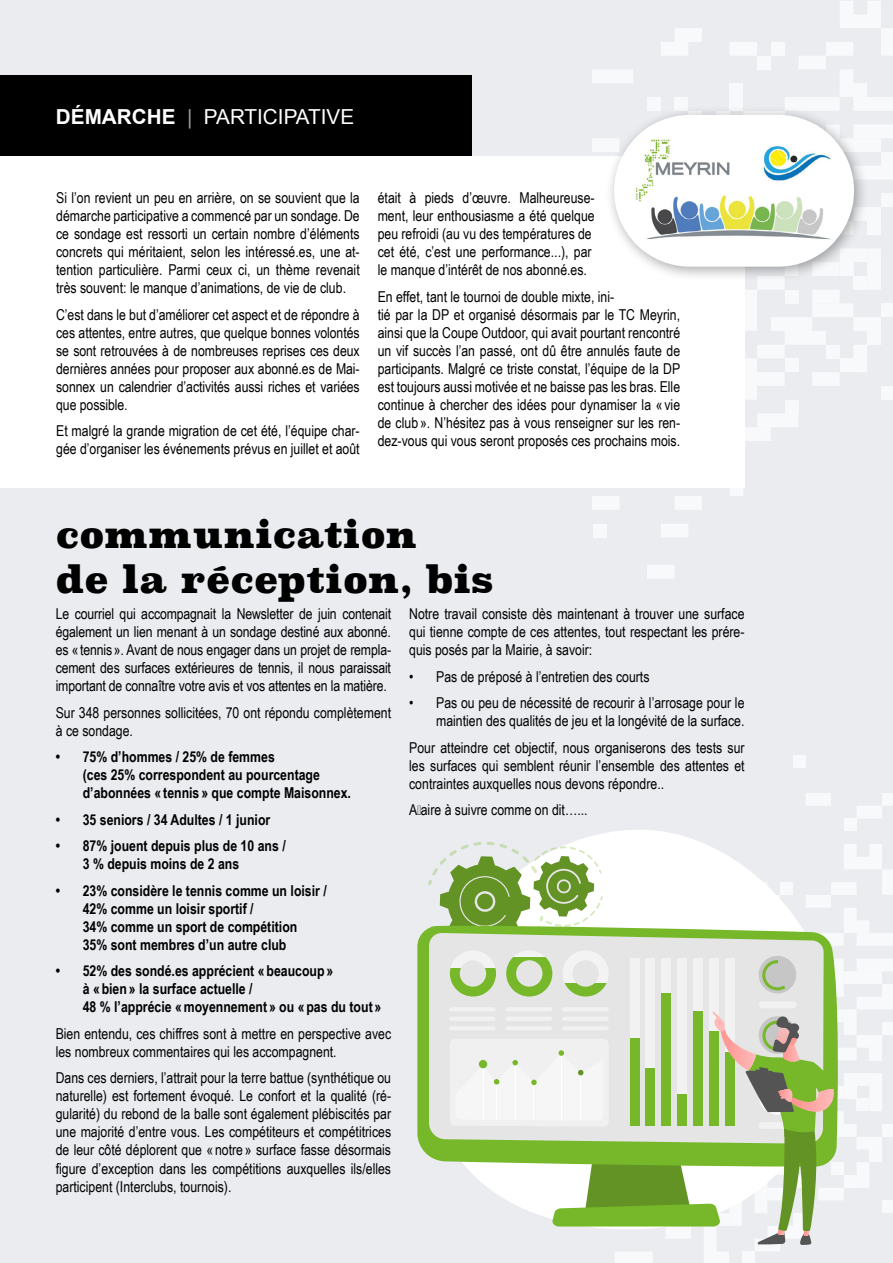
<style>
.page{position:relative;width:893px;height:1263px;background:#eaecef}
.page>*{position:absolute;margin:0;border:0;box-sizing:border-box;transform-origin:0 0}
.t1{font:900 37.5px/45px "Superclarendon";color:#000}
.t2{font:20.7px "Arial";color:#fff}
.t3{font:15px/18px "Arial Narrow";color:#000;text-align:justify}
.t4{font:700 15px/18px "Arial Narrow";color:#000}
.s1{font-weight:700}
.s2{color:#9d9d9c}
</style>
<div class="page">
<svg style="left:806px;top:793px;width:25px;height:12px"></svg>
<div style="left:793px;top:755px;width:13px;height:12px;background:#f8f9fa"></div>
<div style="left:844px;top:818px;width:12px;height:13px;background:#f8f9fa"></div>
<svg style="left:857px;top:793px;width:36px;height:25px"></svg>
<div style="left:0;top:75px;width:471px;height:81px;background:#000"></div>
<div style="left:0;top:156px;width:745px;height:332px;background:#fff"></div>
<div style="left:593px;top:524px;width:13px;height:13px;background:#f8f9fa"></div>
<svg style="left:647px;top:565px;width:27px;height:13px"></svg>
<svg style="left:661px;top:524px;width:27px;height:13px"></svg>
<svg style="left:574px;top:830px;width:125px;height:12px"></svg>
<svg style="left:417px;top:928px;width:11px;height:227px;background:#80bc3b"></svg>
<svg style="left:592px;top:1px;width:301px;height:509px"></svg>
<svg style="left:428px;top:842px;width:465px;height:421px"></svg>
<h2 class="t2" style="left:56px;top:103px;width:300px"><span class="s1">DÉMARCHE</span> <span class="s2">|</span> PARTICIPATIVE</h2>
<p class="t3" style="left:56px;top:188px;width:305px">Si l’on revient un peu en arrière, on se souvient que la démarche participative a commencé par un sondage. De ce sondage est ressorti un certain nombre d’éléments concrets qui méritaient, selon les intéressé.es, une at&shy;tention particulière. Parmi ceux ci, un thème revenait très souvent: le manque d’animations, de vie de club.</p>
<p class="t3" style="left:56px;top:305px;width:305px">C’est dans le but d’améliorer cet aspect et de répondre à ces attentes, entre autres, que quelque bonnes volontés se sont retrouvées à de nombreuses reprises ces deux dernières années pour proposer aux abonné.es de Mai&shy;sonnex un calendrier d’activités aussi riches et variées que possible.</p>
<p class="t3" style="left:56px;top:421px;width:305px">Et malgré la grande migration de cet été, l’équipe char&shy;gée d’organiser les événements prévus en juillet et août</p>
<p class="t3" style="left:378px;top:188px;width:218px;text-align:left">était à pieds d’œuvre. Malheureuse&shy;ment, leur enthousiasme a été quelque peu refroidi (au vu des températures de cet été, c’est une performance...), par le manque d’intérêt de nos abonné.es.</p>
<p class="t3" style="left:378px;top:287px;width:304px;text-align:left">En effet, tant le tournoi de double mixte, ini-<br>tié par la DP et organisé désormais par le TC Meyrin, ainsi que la Coupe Outdoor, qui avait pourtant rencontré un vif succès l’an passé, ont dû être annulés faute de participants. Malgré ce triste constat, l’équipe de la DP est toujours aussi motivée et ne baisse pas les bras. Elle continue à chercher des idées pour dynamiser la « vie de club ». N’hésitez pas à vous renseigner sur les ren&shy;dez-vous qui vous seront proposés ces prochains mois.</p>
<h1 class="t1" style="left:56px;top:514px;width:439px">communication<br>de la réception, bis</h1>
<p class="t3" style="left:56px;top:604px;width:337px">Le courriel qui accompagnait la Newsletter de juin contenait également un lien menant à un sondage destiné aux abonné. es «tennis». Avant de nous engager dans un projet de rempla&shy;cement des surfaces extérieures de tennis, il nous paraissait important de connaître votre avis et vos attentes en la matière.</p>
<p class="t3" style="left:56px;top:703px;width:337px">Sur 348 personnes sollicitées, 70 ont répondu complètement à ce sondage.</p>
<p class="t4" style="left:83px;top:747px;width:270px;text-indent:-27px">• 75% d’hommes / 25% de femmes<br>(ces 25% correspondent au pourcentage d’abonnées « tennis » que compte Maisonnex.</p>
<p class="t4" style="left:56px;top:810px;width:216px">• 35 seniors / 34 Adultes / 1 junior</p>
<p class="t4" style="left:83px;top:836px;width:205px;text-indent:-27px">• 87% jouent depuis plus de 10 ans /<br>3 % depuis moins de 2 ans</p>
<p class="t4" style="left:83px;top:881px;width:246px;text-indent:-27px">• 23% considère le tennis comme un loisir / 42% comme un loisir sportif /<br>34% comme un sport de compétition<br>35% sont membres d’un autre club</p>
<p class="t4" style="left:83px;top:961px;width:300px;text-indent:-27px">• 52% des sondé.es apprécient « beaucoup»<br>à «bien» la surface actuelle /<br>48 % l’apprécie «moyennement » ou «pas du tout »</p>
<p class="t3" style="left:56px;top:1024px;width:337px">Bien entendu, ces chiffres sont à mettre en perspective avec les nombreux commentaires qui les accompagnent.</p>
<p class="t3" style="left:56px;top:1069px;width:337px">Dans ces derniers, l’attrait pour la terre battue (synthétique ou naturelle) est fortement évoqué. Le confort et la qualité (ré&shy;gularité) du rebond de la balle sont également plébiscités par une majorité d’entre vous. Les compétiteurs et compétitrices de leur côté déplorent que « notre » surface fasse désormais figure d’exception dans les compétitions auxquelles ils/elles participent (Interclubs, tournois).</p>
<p class="t3" style="left:409px;top:604px;width:337px">Notre travail consiste dès maintenant à trouver une surface qui tienne compte de ces attentes, tout respectant les prére&shy;quis posés par la Mairie, à savoir:</p>
<p class="t3" style="left:409px;top:667px;width:242px">• Pas de préposé à l’entretien des courts</p>
<p class="t3" style="left:409px;top:693px;width:337px;text-align:right">• Pas ou peu de nécessité de recourir à l’arrosage pour le maintien des qualités de jeu et la longévité de la surface.</p>
<p class="t3" style="left:409px;top:738px;width:337px">Pour atteindre cet objectif, nous organiserons des tests sur les surfaces qui semblent réunir l’ensemble des attentes et contraintes auxquelles nous devons répondre..</p>
<p class="t3" style="left:409px;top:800px;width:180px">Affaire à suivre comme on dit…...</p>
</div>
